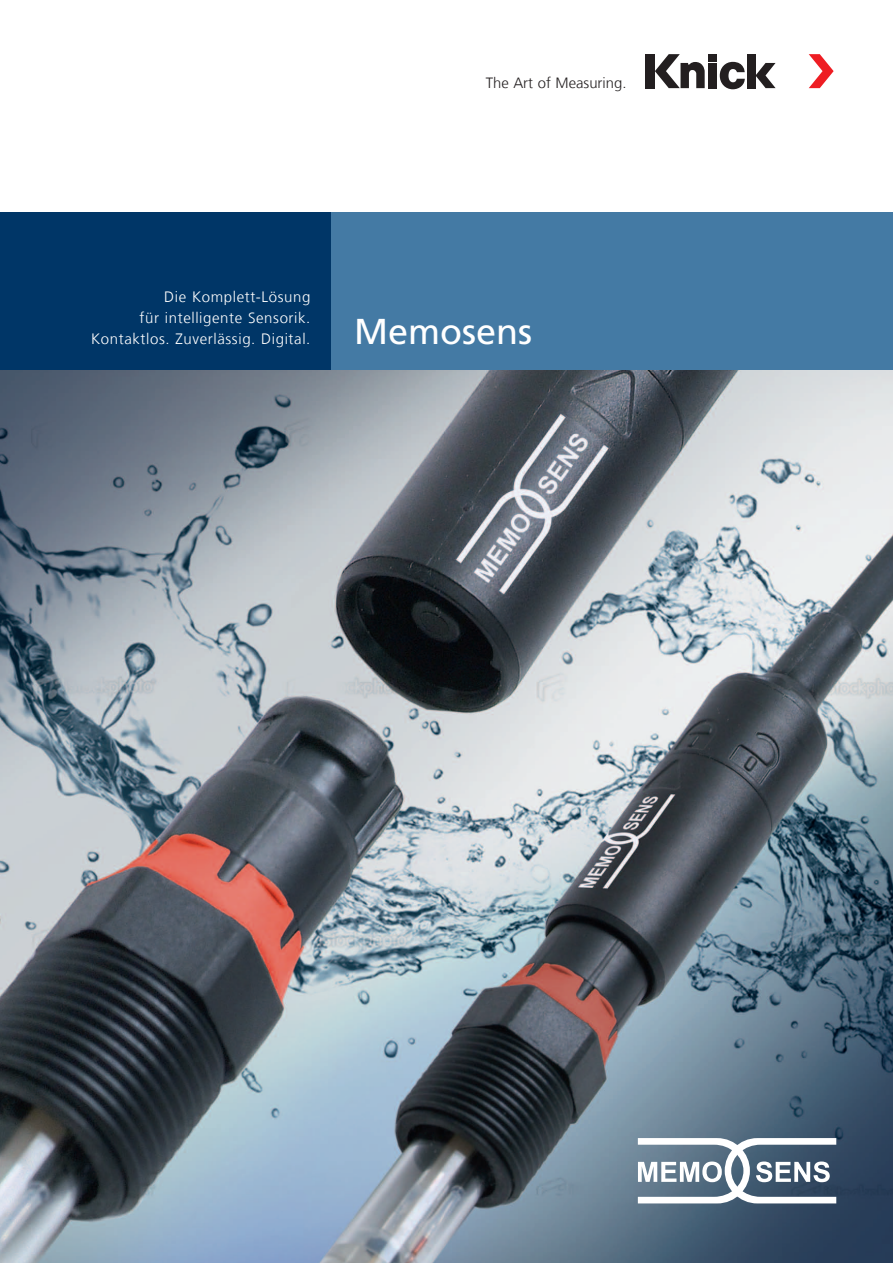
<style>
.page{position:relative;width:893px;height:1263px;background:#fff}
.page>*{position:absolute;margin:0;border:0;box-sizing:border-box;transform-origin:0 0}
.t1{font:36px "Frutiger LT Com";color:#fff}
.t2{font:300 15px/21px "Frutiger LT Com";letter-spacing:.04em;color:#fff;text-align:right}
.t3{font:300 14.85px "Frutiger LT Com";color:#231f20}
</style>
<div class="page">
<img style="left:0;top:370px;width:893px;height:893px">
<div style="left:0;top:213px;width:332px;height:157px;background:#003667"></div>
<div style="left:332px;top:213px;width:561px;height:157px;background:#447aa4"></div>
<div style="left:645px;top:54px;width:9px;height:34px;background:#231f20"></div>
<div style="left:709px;top:63px;width:8px;height:25px;background:#231f20"></div>
<div style="left:709px;top:54px;width:8px;height:7px;background:#231f20"></div>
<svg style="left:720px;top:62px;width:25px;height:27px"></svg>
<div style="left:747px;top:54px;width:8px;height:34px;background:#231f20"></div>
<svg style="left:755px;top:63px;width:21px;height:25px"></svg>
<svg style="left:809px;top:54px;width:25px;height:34px"></svg>
<svg style="left:655px;top:54px;width:50px;height:34px"></svg>
<svg style="left:638px;top:1138px;width:198px;height:65px"></svg>
<p class="t3" style="left:486px;top:74px;width:142px">The Art of Measuring.</p>
<p class="t2" style="left:91px;top:287px;width:221px">Die Komplett-Lösung<br>für intelligente Sensorik.<br>Kontaktlos. Zuverlässig. Digital.</p>
<h1 class="t1" style="left:354px;top:311px;width:180px">Memosens</h1>
</div>
